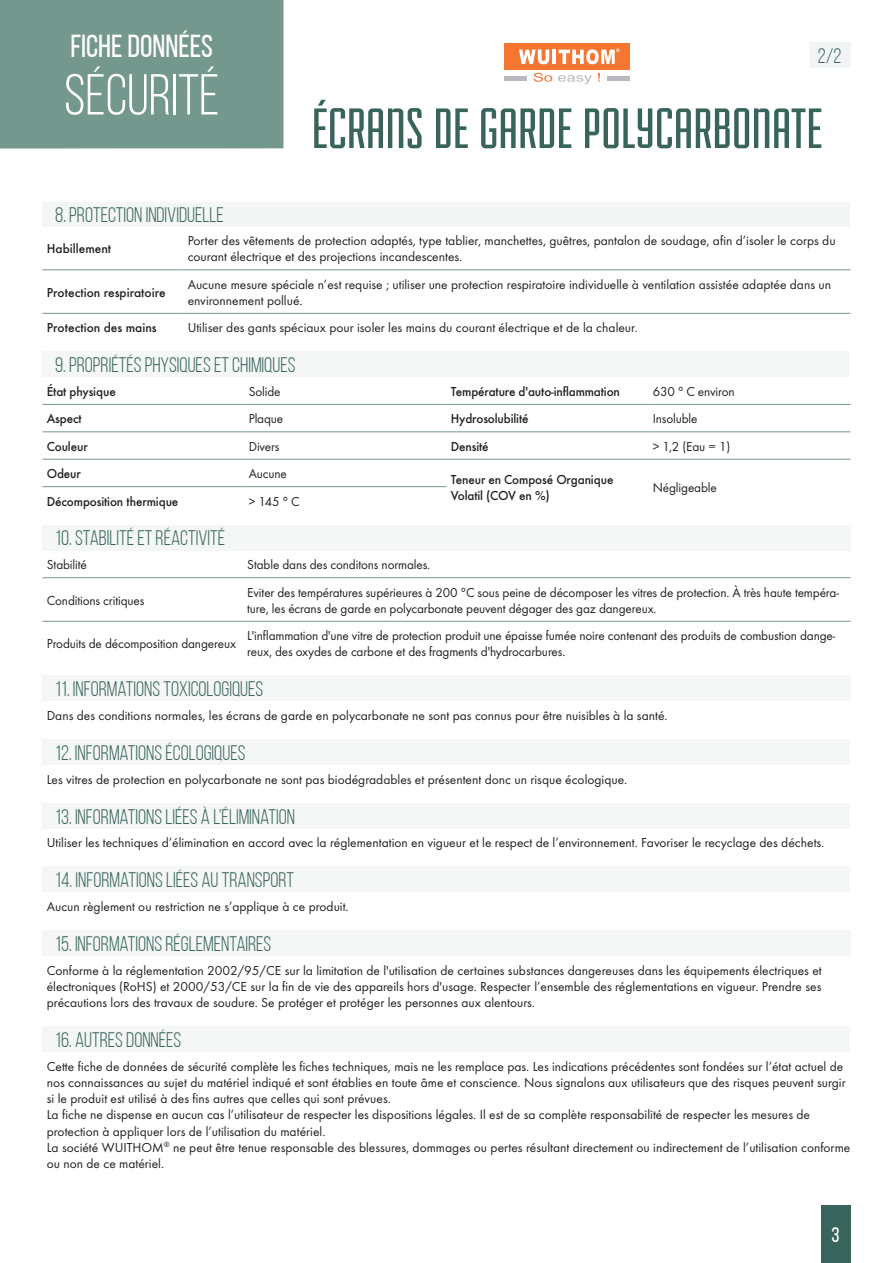
<style>
.page{position:relative;width:893px;height:1263px;background:#fff}
.page>*{position:absolute;margin:0;border:0;box-sizing:border-box;transform-origin:0 0}
.t1{font:60px "Fairview Small Caps";color:#38645b}
.t2{font:57.6px "Bebas Neue";color:#fff}
.t3{font:31.8px "Bebas Neue";color:#fff}
.t4{font:21px "Bebas Neue";color:#38645b}
.t5{font:21px "Bebas Neue";color:#fff}
.t6{font:13.5px/16.2px "Futura T";color:#231f20}
.t7{font:500 13.5px/16.2px "Futura T";letter-spacing:-.01em;color:#231f20}
</style>
<div class="page">
<div style="left:0;top:0;width:283px;height:148px;background:#75988e"></div>
<div style="left:809px;top:43px;width:41px;height:25px;background:#f1f5f6"></div>
<div style="left:821px;top:1205px;width:29px;height:58px;background:#38645b"></div>
<div style="left:43px;top:202px;width:807px;height:24px;background:#f3f6f4"></div>
<hr style="left:43px;top:270px;width:140px;height:1px;background:#75988e">
<hr style="left:183px;top:270px;width:667px;height:1px;background:#75988e">
<hr style="left:43px;top:313px;width:140px;height:1px;background:#75988e">
<hr style="left:183px;top:313px;width:667px;height:1px;background:#75988e">
<div style="left:43px;top:351px;width:807px;height:26px;background:#f4f7f6"></div>
<hr style="left:43px;top:404px;width:201px;height:1px;background:#75988e">
<hr style="left:244px;top:404px;width:202px;height:1px;background:#75988e">
<hr style="left:446px;top:404px;width:202px;height:1px;background:#75988e">
<hr style="left:648px;top:404px;width:202px;height:1px;background:#75988e">
<hr style="left:43px;top:432px;width:201px;height:1px;background:#75988e">
<hr style="left:244px;top:432px;width:202px;height:1px;background:#75988e">
<hr style="left:446px;top:432px;width:202px;height:1px;background:#75988e">
<hr style="left:648px;top:432px;width:202px;height:1px;background:#75988e">
<hr style="left:43px;top:459px;width:201px;height:1px;background:#75988e">
<hr style="left:244px;top:459px;width:202px;height:1px;background:#75988e">
<hr style="left:446px;top:459px;width:202px;height:1px;background:#75988e">
<hr style="left:648px;top:459px;width:202px;height:1px;background:#75988e">
<hr style="left:43px;top:486px;width:201px;height:1px;background:#75988e">
<hr style="left:244px;top:486px;width:202px;height:1px;background:#75988e">
<div style="left:43px;top:525px;width:807px;height:25px;background:#f4f7f6"></div>
<hr style="left:43px;top:577px;width:200px;height:1px;background:#75988e">
<hr style="left:243px;top:577px;width:607px;height:1px;background:#75988e">
<hr style="left:43px;top:621px;width:200px;height:1px;background:#75988e">
<hr style="left:243px;top:621px;width:607px;height:1px;background:#75988e">
<div style="left:43px;top:676px;width:807px;height:25px;background:#f4f7f6"></div>
<div style="left:43px;top:739px;width:807px;height:26px;background:#f4f7f6"></div>
<div style="left:43px;top:803px;width:807px;height:25px;background:#f4f7f6"></div>
<div style="left:43px;top:867px;width:807px;height:25px;background:#f4f7f6"></div>
<div style="left:43px;top:930px;width:807px;height:26px;background:#f4f7f6"></div>
<div style="left:43px;top:1026px;width:807px;height:26px;background:#f4f7f6"></div>
<div style="left:504px;top:44px;width:126px;height:26px;background:#f47630"></div>
<svg style="left:519px;top:50px;width:30px;height:14px"></svg>
<hr style="left:552px;top:50px;width:4px;height:14px;background:#fff">
<svg style="left:559px;top:48px;width:61px;height:16px"></svg>
<svg style="left:534px;top:73px;width:18px;height:9px"></svg>
<svg style="left:558px;top:75px;width:34px;height:9px"></svg>
<svg style="left:598px;top:73px;width:2px;height:9px"></svg>
<div style="left:504px;top:76px;width:23px;height:5px;background:#b9babf"></div>
<div style="left:607px;top:76px;width:23px;height:5px;background:#b9babf"></div>
<h3 class="t3" style="left:70px;top:29px;width:144px">FICHE DONNÉES</h3>
<h2 class="t2" style="left:64px;top:64px;width:157px">SÉCURITÉ</h2>
<h3 class="t4" style="left:818px;top:45px;width:25px">2/2</h3>
<h1 class="t1" style="left:312px;top:98px;width:512px">ÉCRANS DE GARDE POLYCARBONATE</h1>
<h3 class="t4" style="left:55px;top:203px;width:170px">8. PROTECTION INDIVIDUELLE</h3>
<p class="t7" style="left:47px;top:240px;width:66px">Habillement</p>
<p class="t6" style="left:188px;top:232px;width:649px">Porter des vêtements de protection adaptés, type tablier, manchettes, guêtres, pantalon de soudage, afin d’isoler le corps du courant électrique et des projections incandescentes.</p>
<p class="t7" style="left:47px;top:284px;width:121px">Protection respiratoire</p>
<p class="t6" style="left:188px;top:276px;width:645px">Aucune mesure spéciale n’est requise ; utiliser une protection respiratoire individuelle à ventilation assistée adaptée dans un environnement pollué.</p>
<p class="t7" style="left:47px;top:319px;width:111px">Protection des mains</p>
<p class="t6" style="left:188px;top:319px;width:452px">Utiliser des gants spéciaux pour isoler les mains du courant électrique et de la chaleur.</p>
<h3 class="t4" style="left:55px;top:354px;width:242px">9. PROPRIÉTÉS PHYSIQUES ET CHIMIQUES</h3>
<p class="t7" style="left:47px;top:383px;width:71px">État physique</p>
<p class="t6" style="left:249px;top:383px;width:33px">Solide</p>
<p class="t7" style="left:451px;top:383px;width:171px">Température d'auto-inflammation</p>
<p class="t6" style="left:653px;top:383px;width:83px">630 ° C environ</p>
<p class="t7" style="left:47px;top:411px;width:37px">Aspect</p>
<p class="t6" style="left:249px;top:411px;width:36px">Plaque</p>
<p class="t7" style="left:451px;top:411px;width:79px">Hydrosolubilité</p>
<p class="t6" style="left:653px;top:411px;width:46px">Insoluble</p>
<p class="t7" style="left:47px;top:438px;width:42px">Couleur</p>
<p class="t6" style="left:249px;top:438px;width:32px">Divers</p>
<p class="t7" style="left:451px;top:438px;width:40px">Densité</p>
<p class="t6" style="left:653px;top:438px;width:79px">&gt; 1,2 (Eau = 1)</p>
<p class="t7" style="left:47px;top:465px;width:36px">Odeur</p>
<p class="t6" style="left:249px;top:465px;width:40px">Aucune</p>
<p class="t7" style="left:451px;top:471px;width:164px">Teneur en Composé Organique<br>Volatil (COV en %)</p>
<p class="t6" style="left:653px;top:479px;width:66px">Négligeable</p>
<p class="t7" style="left:47px;top:493px;width:133px">Décomposition thermique</p>
<p class="t6" style="left:249px;top:493px;width:52px">&gt; 145 ° C</p>
<h3 class="t4" style="left:55px;top:527px;width:171px">10. STABILITÉ ET RÉACTIVITÉ</h3>
<p class="t6" style="left:47px;top:556px;width:42px">Stabilité</p>
<p class="t6" style="left:247px;top:556px;width:185px">Stable dans des conditons normales.</p>
<p class="t6" style="left:47px;top:592px;width:99px">Conditions critiques</p>
<p class="t6" style="left:247px;top:584px;width:593px">Eviter des températures supérieures à 200 °C sous peine de décomposer les vitres de protection. À très haute tempéra&shy;ture, les écrans de garde en polycarbonate peuvent dégager des gaz dangereux.</p>
<p class="t6" style="left:47px;top:635px;width:191px">Produits de décomposition dangereux</p>
<p class="t6" style="left:247px;top:627px;width:589px">L'inflammation d'une vitre de protection produit une épaisse fumée noire contenant des produits de combustion dange&shy;reux, des oxydes de carbone et des fragments d'hydrocarbures.</p>
<h3 class="t4" style="left:55px;top:678px;width:210px">11. INFORMATIONS TOXICOLOGIQUES</h3>
<p class="t6" style="left:47px;top:707px;width:622px">Dans des conditions normales, les écrans de garde en polycarbonate ne sont pas connus pour être nuisibles à la santé.</p>
<h3 class="t4" style="left:55px;top:741px;width:192px">12. INFORMATIONS ÉCOLOGIQUES</h3>
<p class="t6" style="left:47px;top:771px;width:582px">Les vitres de protection en polycarbonate ne sont pas biodégradables et présentent donc un risque écologique.</p>
<h3 class="t4" style="left:55px;top:805px;width:241px">13. INFORMATIONS LIÉES À L’ÉLIMINATION</h3>
<p class="t6" style="left:47px;top:835px;width:779px">Utiliser les techniques d’élimination en accord avec la réglementation en vigueur et le respect de l’environnement. Favoriser le recyclage des déchets.</p>
<h3 class="t4" style="left:55px;top:869px;width:240px">14. INFORMATIONS LIÉES AU TRANSPORT</h3>
<p class="t6" style="left:47px;top:898px;width:303px">Aucun règlement ou restriction ne s’applique à ce produit.</p>
<h3 class="t4" style="left:55px;top:932px;width:218px">15. INFORMATIONS RÉGLEMENTAIRES</h3>
<p class="t6" style="left:47px;top:962px;width:776px;text-align:justify">Conforme à la réglementation 2002/95/CE sur la limitation de l'utilisation de certaines substances dangereuses dans les équipements électriques et électroniques (RoHS) et 2000/53/CE sur la fin de vie des appareils hors d'usage. Respecter l’ensemble des réglementations en vigueur. Prendre ses précautions lors des travaux de soudure. Se protéger et protéger les personnes aux alentours.</p>
<h3 class="t4" style="left:55px;top:1028px;width:128px">16. AUTRES DONNÉES</h3>
<p class="t6" style="left:47px;top:1058px;width:805px">Cette fiche de données de sécurité complète les fiches techniques, mais ne les remplace pas. Les indications précédentes sont fondées sur l’état actuel de nos connaissances au sujet du matériel indiqué et sont établies en toute âme et conscience. Nous signalons aux utilisateurs que des risques peuvent surgir si le produit est utilisé à des fins autres que celles qui sont prévues.<br>La fiche ne dispense en aucun cas l’utilisateur de respecter les dispositions légales. Il est de sa complète responsabilité de respecter les mesures de protection à appliquer lors de l’utilisation du matériel.<br>La société WUITHOM<sup>®</sup> ne peut être tenue responsable des blessures, dommages ou pertes résultant directement ou indirectement de l’utilisation conforme ou non de ce matériel.</p>
<h3 class="t5" style="left:832px;top:1223px;width:10px">3</h3>
</div>
